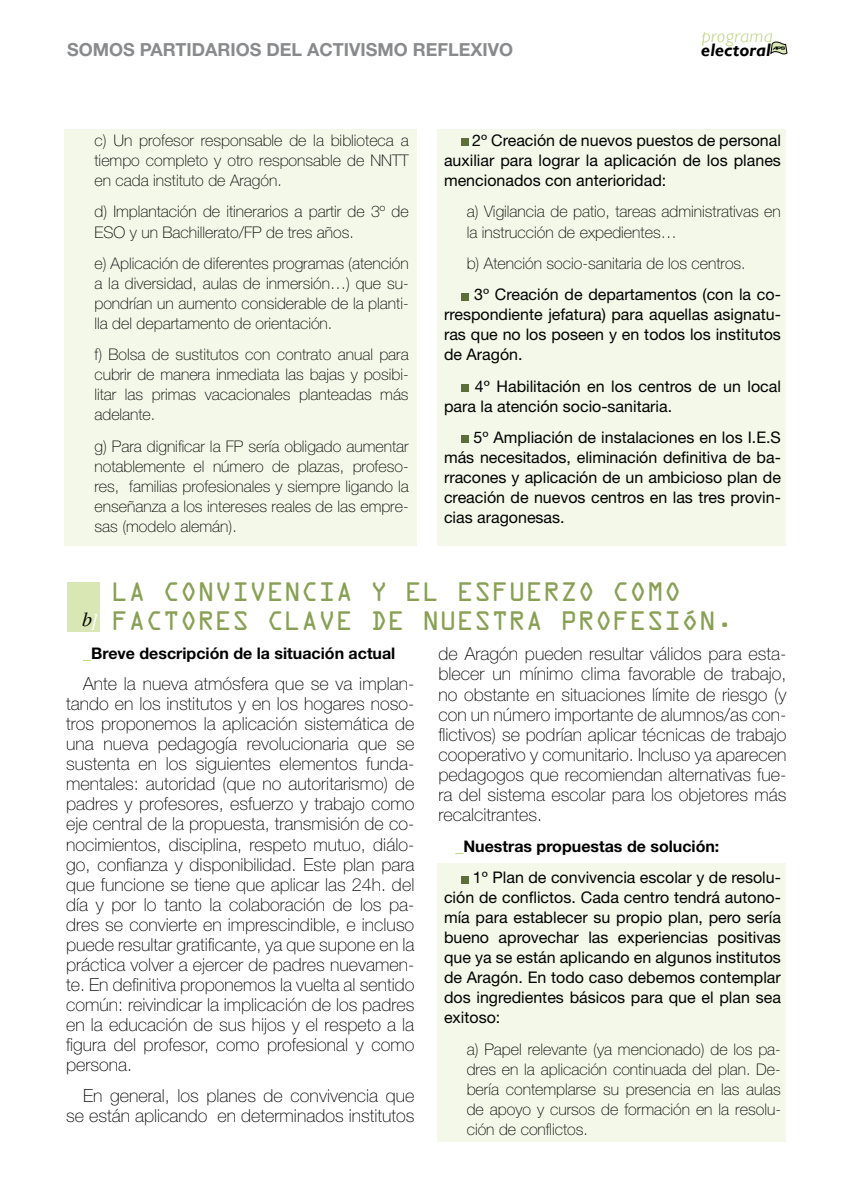
<style>
.page{position:relative;width:842px;height:1191px;background:#fff}
.page>*{position:absolute;margin:0;border:0;box-sizing:border-box;transform-origin:0 0}
.t1{font:24px/28.8px "OCRA Std";color:#88a053}
.t2{font:100 18px/20px "Helvetica Neue LT Std";color:#000;text-align:justify}
.t3{font:700 18px "Helvetica Neue LT Std";color:#898a8c}
.t4{font:italic 700 18px "Gill Sans";color:#000}
.t5{font:italic 300 18px "Gill Sans";letter-spacing:.045em;color:#b1ce68}
.t6{font:100 16px/20px "Helvetica Neue LT Std";color:#000;text-align:justify}
.t7{font:16px/20px "Helvetica Neue LT Std";color:#000;text-align:justify}
.t8{font:700 16px "Helvetica Neue LT Std";color:#000}
.s1{color:#b1ce68}
.s2{font-weight:700;color:#b1ce68}
.s3{font-weight:700}
</style>
<div class="page">
<svg style="left:770px;top:41px;width:18px;height:14px"></svg>
<div style="left:64px;top:129px;width:353px;height:416px;background:#f3f8e8"></div>
<div style="left:437px;top:129px;width:349px;height:416px;background:#f3f8e8"></div>
<div style="left:437px;top:863px;width:349px;height:278px;background:#f3f8e8"></div>
<div style="left:461px;top:139px;width:7px;height:7px;background:#5c6f39"></div>
<div style="left:461px;top:293px;width:7px;height:7px;background:#5c6f39"></div>
<div style="left:461px;top:384px;width:7px;height:7px;background:#5c6f39"></div>
<div style="left:461px;top:435px;width:7px;height:8px;background:#5c6f39"></div>
<div style="left:67px;top:582px;width:33px;height:50px;background:#d8e7b3"></div>
<div style="left:461px;top:876px;width:7px;height:7px;background:#5c6f39"></div>
<p class="t3" style="left:67px;top:39px;width:448px">SOMOS PARTIDARIOS DEL ACTIVISMO REFLEXIVO</p>
<p class="t5" style="left:702px;top:26px;width:72px">programa</p>
<p class="t4" style="left:701px;top:39px;width:71px">electoral</p>
<p class="t6" style="left:94px;top:130px;width:316px">c) Un profesor responsable de la biblioteca a tiempo completo y otro responsable de NNTT en cada instituto de Aragón.</p>
<p class="t6" style="left:94px;top:202px;width:316px">d) Implantación de itinerarios a partir de 3º de<br>ESO y un Bachillerato/FP de tres años.</p>
<p class="t6" style="left:94px;top:253px;width:316px">e) Aplicación de diferentes programas (atención a la diversidad, aulas de inmersión…) que su&shy;pondrían un aumento considerable de la planti&shy;lla del departamento de orientación.</p>
<p class="t6" style="left:94px;top:344px;width:316px">f) Bolsa de sustitutos con contrato anual para cubrir de manera inmediata las bajas y posibi&shy;litar las primas vacacionales planteadas más adelante.</p>
<p class="t6" style="left:94px;top:436px;width:316px">g) Para dignificar la FP sería obligado aumentar notablemente el número de plazas, profeso&shy;res, familias profesionales y siempre ligando la enseñanza a los intereses reales de las empre&shy;sas (modelo alemán).</p>
<p class="t7" style="left:444px;top:130px;width:338px;text-indent:28px">2º Creación de nuevos puestos de personal auxiliar para lograr la aplicación de los planes mencionados con anterioridad:</p>
<p class="t6" style="left:467px;top:202px;width:316px">a) Vigilancia de patio, tareas administrativas en la instrucción de expedientes…</p>
<p class="t6" style="left:467px;top:253px;width:281px">b) Atención socio-sanitaria de los centros.</p>
<p class="t7" style="left:444px;top:284px;width:338px;text-indent:30px">3º Creación de departamentos (con la co&shy;rrespondiente jefatura) para aquellas asignatu&shy;ras que no los poseen y en todos los institutos de Aragón.</p>
<p class="t7" style="left:444px;top:376px;width:338px;text-indent:31px">4º Habilitación en los centros de un local para la atención socio-sanitaria.</p>
<p class="t7" style="left:444px;top:427px;width:338px;text-indent:29px">5º Ampliación de instalaciones en los I.E.S más necesitados, eliminación definitiva de ba&shy;rracones y aplicación de un ambicioso plan de creación de nuevos centros en las tres provin&shy;cias aragonesas.</p>
<h1 class="t1" style="left:82px;top:580px;width:653px;text-indent:29px">LA CONVIVENCIA Y EL ESFUERZO COMO<br><sup>b</sup><sup>]</sup> FACTORES CLAVE DE NUESTRA PROFESIÓN.</h1>
<p class="t8" style="left:83px;top:643px;width:314px"><span class="s1">_</span>Breve descripción de la situación actual</p>
<p class="t2" style="left:66px;top:674px;width:350px;text-indent:17px">Ante la nueva atmósfera que se va implan&shy;tando en los institutos y en los hogares noso&shy;tros proponemos la aplicación sistemática de una nueva pedagogía revolucionaria que se sustenta en los siguientes elementos funda&shy;mentales: autoridad (que no autoritarismo) de padres y profesores, esfuerzo y trabajo como eje central de la propuesta, transmisión de co&shy;nocimientos, disciplina, respeto mutuo, diálo&shy;go, confianza y disponibilidad. Este plan para que funcione se tiene que aplicar las 24h. del día y por lo tanto la colaboración de los pa&shy;dres se convierte en imprescindible, e incluso puede resultar gratificante, ya que supone en la práctica volver a ejercer de padres nuevamen&shy;te. En definitiva proponemos la vuelta al sentido común: reivindicar la implicación de los padres en la educación de sus hijos y el respeto a la figura del profesor, como profesional y como persona.</p>
<p class="t2" style="left:66px;top:1085px;width:350px;text-align:right">En general, los planes de convivencia que se están aplicando en determinados institutos</p>
<p class="t2" style="left:438px;top:644px;width:350px">de Aragón pueden resultar válidos para esta&shy;blecer un mínimo clima favorable de trabajo, no obstante en situaciones límite de riesgo (y con un número importante de alumnos/as con&shy;flictivos) se podrían aplicar técnicas de trabajo cooperativo y comunitario. Incluso ya aparecen pedagogos que recomiendan alternativas fue&shy;ra del sistema escolar para los objetores más recalcitrantes.</p>
<p class="t7" style="left:473px;top:830px;width:309px;line-height:31.4px;text-indent:-18px"><span class="s2">_</span><span class="s3">Nuestras propuestas de solución:<br></span>1º Plan de convivencia escolar y de resolu-</p>
<p class="t7" style="left:444px;top:887px;width:338px">ción de conflictos. Cada centro tendrá autono&shy;mía para establecer su propio plan, pero sería bueno aprovechar las experiencias positivas que ya se están aplicando en algunos institutos de Aragón. En todo caso debemos contemplar dos ingredientes básicos para que el plan sea exitoso:</p>
<p class="t6" style="left:467px;top:1039px;width:316px">a) Papel relevante (ya mencionado) de los pa&shy;dres en la aplicación continuada del plan. De&shy;bería contemplarse su presencia en las aulas de apoyo y cursos de formación en la resolu&shy;ción de conflictos.</p>
</div>
